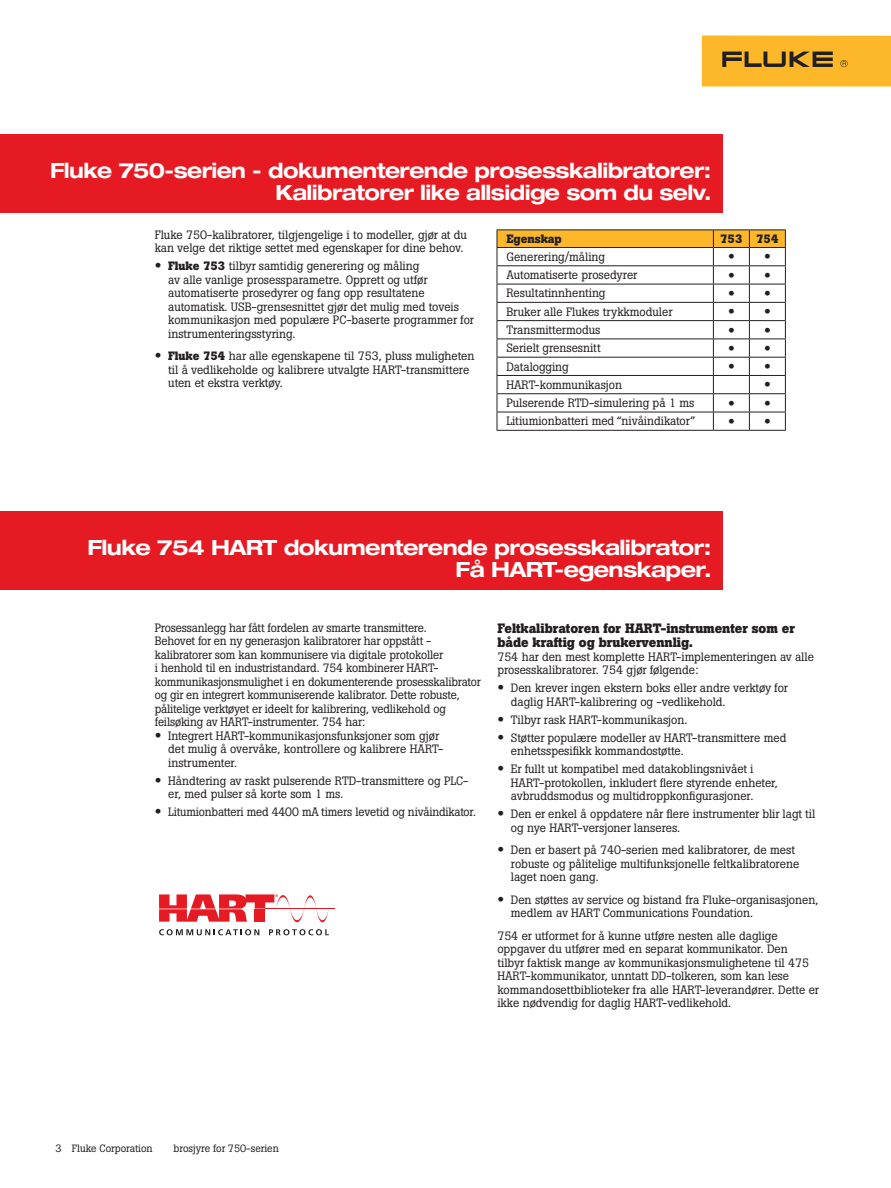
<style>
.page{position:relative;width:891px;height:1188px;background:#fff}
.page>*{position:absolute;margin:0;border:0;box-sizing:border-box;transform-origin:0 0}
.t1{font:700 expanded 21px/22.5px "Helvetica Neue LT Std";letter-spacing:-.03em;color:#fff;text-align:right;scale:.95 1}
.t2{font:700 expanded 21px/22.5px "Helvetica Neue LT Std";letter-spacing:-.03em;color:#fff;text-align:right}
.subhead{font:700 13.5px/14.2px "Boton Pro";letter-spacing:-.005em;color:#231f20}
.body_copy-1{font:700 expanded 13.5px "Helvetica Neue LT Std";color:#231f20}
.body_copy-1-2{font:12px/13.5px "Boton Pro";letter-spacing:-.005em;color:#231f20}
.body_copy-1-3{font:700 12px "Boton Pro";letter-spacing:-.005em;color:#231f20}
.chart_3_last{font:10.5px "Boton Pro";letter-spacing:-.005em;color:#231f20}
.s1{font-family:"Helvetica Neue LT Std";font-weight:700;font-stretch:expanded;font-size:13.5px}
.s2{font-weight:700}
</style>
<div class="page">
<div style="left:702px;top:36px;width:189px;height:51px;background:#fcb828"></div>
<svg style="left:722px;top:52px;width:111px;height:15px"></svg>
<svg style="left:840px;top:60px;width:8px;height:7px"></svg>
<div style="left:0;top:134px;width:723px;height:78px;background:#e51a23"></div>
<div style="left:0;top:511px;width:723px;height:79px;background:#e51a23"></div>
<svg style="left:159px;top:894px;width:176px;height:42px"></svg>
<svg style="left:497px;top:230px;width:289px;height:200px"></svg>
<hr style="left:497px;top:247px;width:216px;height:1px;background:#231f20">
<hr style="left:713px;top:247px;width:36px;height:1px;background:#231f20">
<hr style="left:749px;top:247px;width:37px;height:1px;background:#231f20">
<hr style="left:497px;top:430px;width:216px;height:1px;background:#231f20">
<hr style="left:713px;top:430px;width:36px;height:1px;background:#231f20">
<hr style="left:749px;top:430px;width:37px;height:1px;background:#231f20">
<p class="t1" style="left:50px;top:158px;width:698px">Fluke 750-serien - dokumenterende prosesskalibratorer:<br>Kalibratorer like allsidige som du selv.</p>
<p class="body_copy-1-2" style="left:155px;top:228px;width:314px">Fluke 750-kalibratorer, tilgjengelige i to modeller, gjør at du kan velge det riktige settet med egenskaper for dine behov.</p>
<p class="body_copy-1-2" style="left:168px;top:259px;width:307px;text-indent:-14px"><span class="s1">•</span> <span class="s2">Fluke 753</span> tilbyr samtidig generering og måling<br>av alle vanlige prosessparametre. Opprett og utfør automatiserte prosedyrer og fang opp resultatene automatisk. USB-grensesnittet gjør det mulig med toveis kommunikasjon med populære PC-baserte programmer for instrumenteringsstyring.</p>
<p class="body_copy-1-2" style="left:168px;top:349px;width:308px;text-indent:-14px"><span class="s1">•</span> <span class="s2">Fluke 754</span> har alle egenskapene til 753, pluss muligheten til å vedlikeholde og kalibrere utvalgte HART-transmittere uten et ekstra verktøy.</p>
<p class="body_copy-1-3" style="left:506px;top:231px;width:57px">Egenskap</p>
<p class="body_copy-1-3" style="left:720px;top:231px;width:24px">753</p>
<p class="body_copy-1-3" style="left:756px;top:231px;width:24px">754</p>
<p class="body_copy-1-2" style="left:506px;top:250px;width:100px">Generering/måling</p>
<p class="body_copy-1" style="left:728px;top:248px;width:8px">•</p>
<p class="body_copy-1" style="left:764px;top:248px;width:8px">•</p>
<p class="body_copy-1-2" style="left:506px;top:268px;width:133px">Automatiserte prosedyrer</p>
<p class="body_copy-1" style="left:728px;top:266px;width:8px">•</p>
<p class="body_copy-1" style="left:764px;top:266px;width:8px">•</p>
<p class="body_copy-1-2" style="left:506px;top:286px;width:101px">Resultatinnhenting</p>
<p class="body_copy-1" style="left:728px;top:285px;width:8px">•</p>
<p class="body_copy-1" style="left:764px;top:285px;width:8px">•</p>
<p class="body_copy-1-2" style="left:506px;top:305px;width:168px">Bruker alle Flukes trykkmoduler</p>
<p class="body_copy-1" style="left:728px;top:303px;width:8px">•</p>
<p class="body_copy-1" style="left:764px;top:303px;width:8px">•</p>
<p class="body_copy-1-2" style="left:506px;top:323px;width:96px">Transmittermodus</p>
<p class="body_copy-1" style="left:728px;top:321px;width:8px">•</p>
<p class="body_copy-1" style="left:764px;top:321px;width:8px">•</p>
<p class="body_copy-1-2" style="left:506px;top:341px;width:96px">Serielt grensesnitt</p>
<p class="body_copy-1" style="left:728px;top:340px;width:8px">•</p>
<p class="body_copy-1" style="left:764px;top:340px;width:8px">•</p>
<p class="body_copy-1-2" style="left:506px;top:360px;width:64px">Datalogging</p>
<p class="body_copy-1" style="left:728px;top:358px;width:8px">•</p>
<p class="body_copy-1" style="left:764px;top:358px;width:8px">•</p>
<p class="body_copy-1-2" style="left:506px;top:378px;width:117px">HART-kommunikasjon</p>
<p class="body_copy-1" style="left:764px;top:376px;width:8px">•</p>
<p class="body_copy-1-2" style="left:506px;top:396px;width:190px">Pulserende RTD-simulering på 1 ms</p>
<p class="body_copy-1" style="left:728px;top:394px;width:8px">•</p>
<p class="body_copy-1" style="left:764px;top:394px;width:8px">•</p>
<p class="body_copy-1-2" style="left:506px;top:414px;width:190px">Litiumionbatteri med “nivåindikator”</p>
<p class="body_copy-1" style="left:728px;top:413px;width:8px">•</p>
<p class="body_copy-1" style="left:764px;top:413px;width:8px">•</p>
<p class="t2" style="left:87px;top:536px;width:626px">Fluke 754 HART dokumenterende prosesskalibrator:<br>Få HART-egenskaper.</p>
<p class="body_copy-1-2" style="left:155px;top:621px;width:328px">Prosessanlegg har fått fordelen av smarte transmittere.<br>Behovet for en ny generasjon kalibratorer har oppstått - kalibratorer som kan kommunisere via digitale protokoller<br>i henhold til en industristandard. 754 kombinerer HART&shy;kommunikasjonsmulighet i en dokumenterende prosesskalibrator og gir en integrert kommuniserende kalibrator. Dette robuste, pålitelige verktøyet er ideelt for kalibrering, vedlikehold og feilsøking av HART-instrumenter. 754 har:</p>
<p class="body_copy-1-2" style="left:168px;top:729px;width:277px;text-indent:-14px"><span class="s1">•</span> Integrert HART-kommunikasjonsfunksjoner som gjør det mulig å overvåke, kontrollere og kalibrere HART&shy;instrumenter.</p>
<p class="body_copy-1-2" style="left:168px;top:774px;width:302px;text-indent:-14px"><span class="s1">•</span> Håndtering av raskt pulserende RTD-transmittere og PLC&shy;er, med pulser så korte som 1 ms.</p>
<p class="body_copy-1-2" style="left:155px;top:805px;width:323px"><span class="s1">•</span> Litumionbatteri med 4400 mA timers levetid og nivåindikator.</p>
<p class="subhead" style="left:497px;top:621px;width:299px">Feltkalibratoren for HART-instrumenter som er både kraftig og brukervennlig.</p>
<p class="body_copy-1-2" style="left:497px;top:650px;width:318px">754 har den mest komplette HART-implementeringen av alle prosesskalibratorer. 754 gjør følgende:</p>
<p class="body_copy-1-2" style="left:511px;top:681px;width:279px;text-indent:-14px"><span class="s1">•</span> Den krever ingen ekstern boks eller andre verktøy for daglig HART-kalibrering og -vedlikehold.</p>
<p class="body_copy-1-2" style="left:497px;top:713px;width:192px"><span class="s1">•</span> Tilbyr rask HART-kommunikasjon.</p>
<p class="body_copy-1-2" style="left:511px;top:731px;width:277px;text-indent:-14px"><span class="s1">•</span> Støtter populære modeller av HART-transmittere med enhetsspesifikk kommandostøtte.</p>
<p class="body_copy-1-2" style="left:511px;top:762px;width:269px;text-indent:-14px"><span class="s1">•</span> Er fullt ut kompatibel med datakoblingsnivået i<br>HART-protokollen, inkludert flere styrende enheter, avbruddsmodus og multidroppkonfigurasjoner.</p>
<p class="body_copy-1-2" style="left:511px;top:807px;width:306px;text-indent:-14px"><span class="s1">•</span> Den er enkel å oppdatere når flere instrumenter blir lagt til og nye HART-versjoner lanseres.</p>
<p class="body_copy-1-2" style="left:511px;top:843px;width:290px;text-indent:-14px"><span class="s1">•</span> Den er basert på 740-serien med kalibratorer, de mest robuste og pålitelige multifunksjonelle feltkalibratorene laget noen gang.</p>
<p class="body_copy-1-2" style="left:511px;top:893px;width:309px;text-indent:-14px"><span class="s1">•</span> Den støttes av service og bistand fra Fluke-organisasjonen, medlem av HART Communications Foundation.</p>
<p class="body_copy-1-2" style="left:497px;top:929px;width:323px">754 er utformet for å kunne utføre nesten alle daglige oppgaver du utfører med en separat kommunikator. Den<br>tilbyr faktisk mange av kommunikasjonsmulighetene til 475<br>HART-kommunikator, unntatt DD-tolkeren, som kan lese kommandosettbiblioteker fra alle HART-leverandører. Dette er ikke nødvendig for daglig HART-vedlikehold.</p>
<p class="chart_3_last" style="left:55px;top:1141px;width:99px">3 Fluke Corporation</p>
<p class="chart_3_last" style="left:174px;top:1141px;width:107px">brosjyre for 750-serien</p>
</div>
